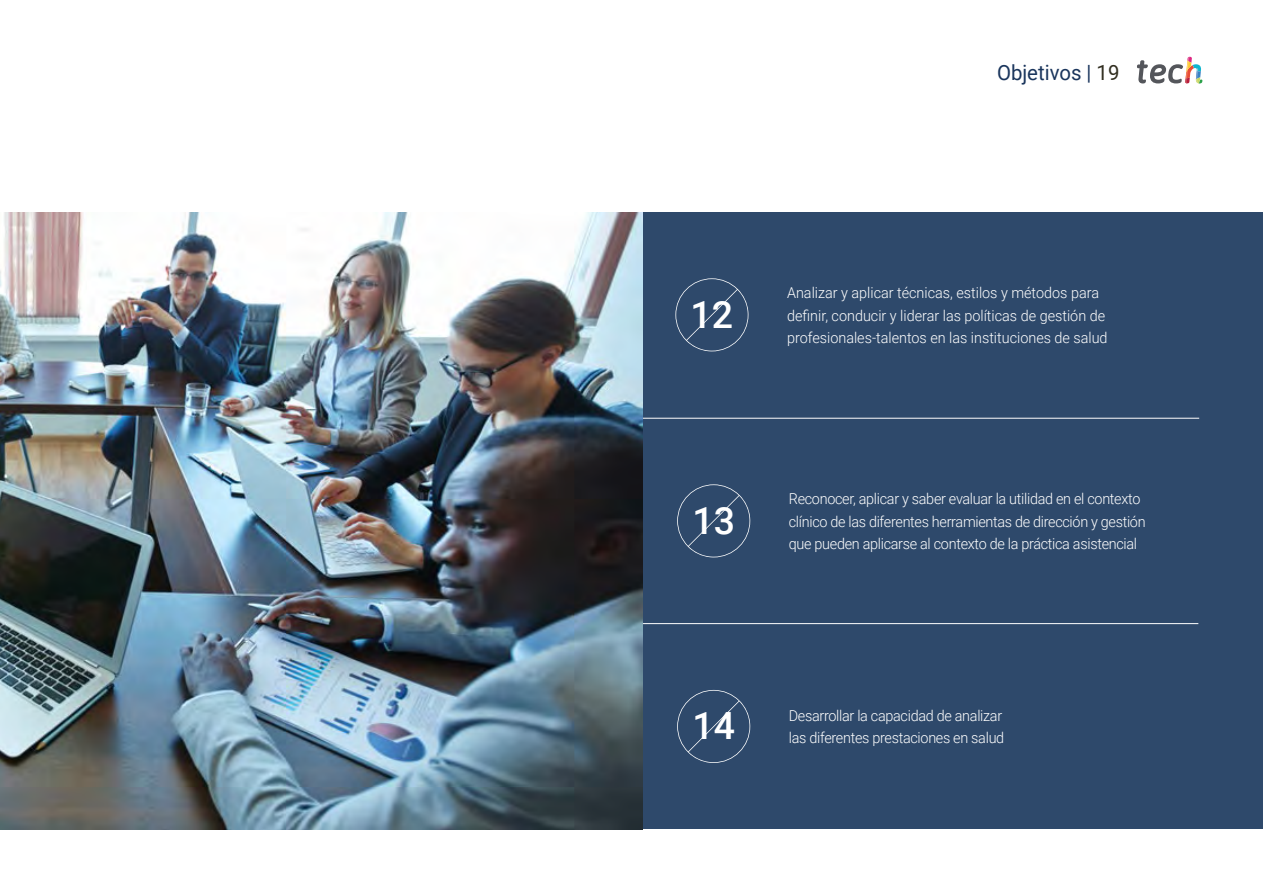
<style>
.page{position:relative;width:1263px;height:893px;background:#fff}
.page>*{position:absolute;margin:0;border:0;box-sizing:border-box;transform-origin:0 0}
.t1{font:500 37.5px "Roboto";color:#fff}
.t2{font:21px "Roboto";color:#1a355c}
.t3{font:300 15px/22.5px "Roboto";letter-spacing:-.02em;color:#fff;scale:.96 1}
.t4{font:300 15px/22.5px "Roboto";color:#fff;scale:.96 1}
.s1{color:#312e20}
</style>
<div class="page">
<div style="left:642px;top:213px;width:621px;height:616px;background:#2e496b"></div>
<svg style="left:675px;top:278px;width:73px;height:73px"></svg>
<svg style="left:677px;top:484px;width:73px;height:73px"></svg>
<svg style="left:677px;top:690px;width:73px;height:73px"></svg>
<svg style="left:1137px;top:57px;width:65px;height:27px"></svg>
<hr style="left:0;top:418px;width:1199px;height:1px;background:#fff">
<hr style="left:0;top:623px;width:1198px;height:1px;background:#fff">
<img style="left:0;top:213px;width:642px;height:616px">
<h2 class="t2" style="left:997px;top:57px;width:124px">Objetivos | <span class="s1">19</span></h2>
<h1 class="t1" style="left:691px;top:288px;width:44px">12</h1>
<p class="t4" style="left:787px;top:281px;width:335px">Analizar y aplicar técnicas, estilos y métodos para definir, conducir y liderar las políticas de gestión de profesionales-talentos en las instituciones de salud</p>
<h1 class="t1" style="left:692px;top:494px;width:44px">13</h1>
<p class="t3" style="left:789px;top:487px;width:373px">Reconocer, aplicar y saber evaluar la utilidad en el contexto clínico de las diferentes herramientas de dirección y gestión que pueden aplicarse al contexto de la práctica asistencial</p>
<h1 class="t1" style="left:692px;top:699px;width:44px">14</h1>
<p class="t3" style="left:789px;top:704px;width:226px">Desarrollar la capacidad de analizar las diferentes prestaciones en salud</p>
</div>
